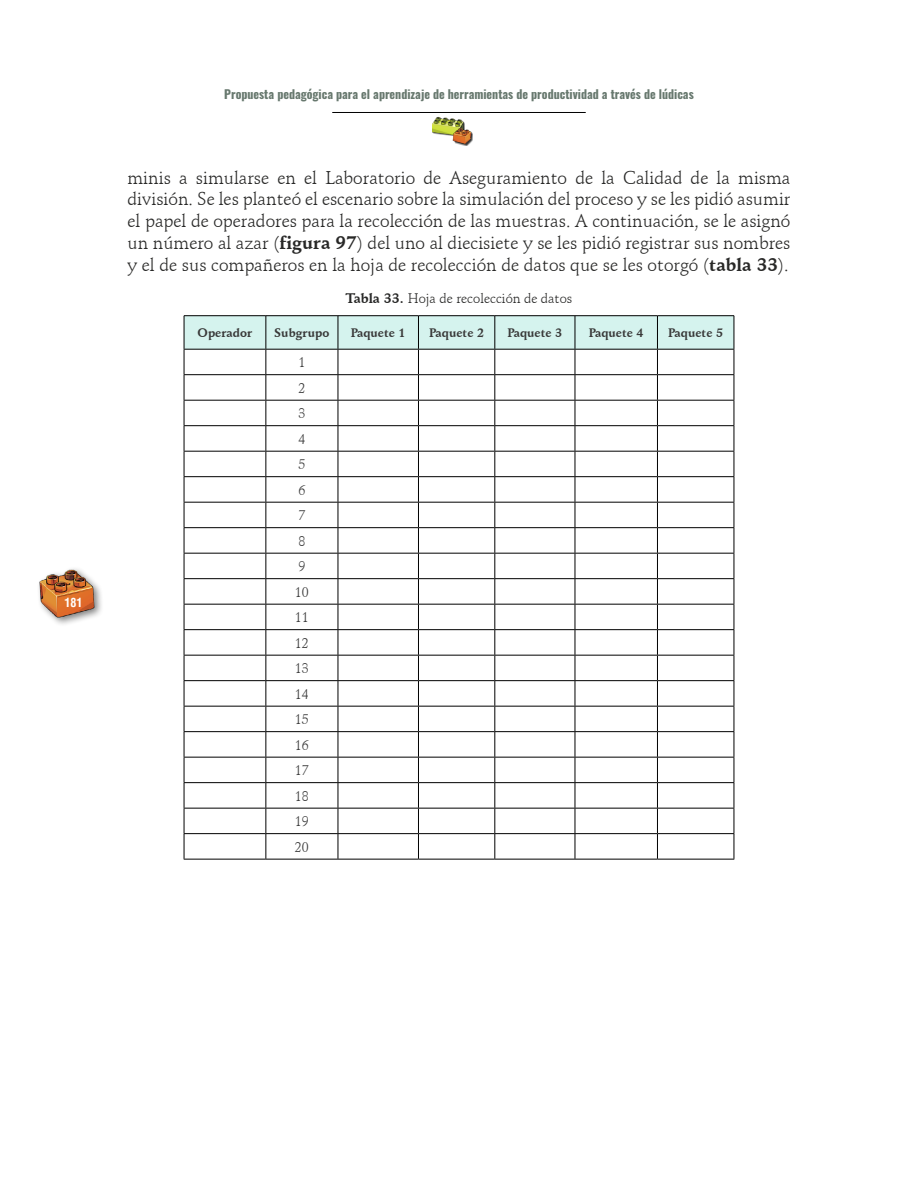
<style>
.page{position:relative;width:918px;height:1188px;background:#fff}
.page>*{position:absolute;margin:0;border:0;box-sizing:border-box;transform-origin:0 0}
.t1{font:18px/21.8px "Schneidler BT";color:#282827;text-align:justify}
.t2{font:13.5px "Schneidler BT";color:#282827}
.t3{font:13.5px/25.5px "Schneidler BT";color:#383838}
.t4{font:700 condensed 12.3px "Helvetica";color:#fff}
.t5{font:700 12px "Oswald";color:#67786e}
.t6{font:700 12px "Schneidler BT";color:#383838}
.s1{font-weight:700}
</style>
<div class="page">
<hr style="left:332px;top:112px;width:254px;height:1px;background:#000">
<div style="left:36px;top:566px;width:68px;height:61px;background:#000;opacity:.5"></div>
<img style="left:36px;top:567px;width:67px;height:54px">
<img style="left:432px;top:116px;width:33px;height:20px">
<img style="left:451px;top:128px;width:22px;height:17px">
<hr style="left:184px;top:315px;width:82px;height:1px;background:#000">
<hr style="left:266px;top:315px;width:72px;height:1px;background:#000">
<hr style="left:338px;top:315px;width:80px;height:1px;background:#000">
<hr style="left:418px;top:315px;width:77px;height:1px;background:#000">
<hr style="left:495px;top:315px;width:80px;height:1px;background:#000">
<hr style="left:575px;top:315px;width:82px;height:1px;background:#000">
<hr style="left:657px;top:315px;width:77px;height:1px;background:#000">
<svg style="left:184px;top:316px;width:551px;height:543px"></svg>
<hr style="left:184px;top:859px;width:82px;height:1px;background:#000">
<hr style="left:266px;top:859px;width:72px;height:1px;background:#000">
<hr style="left:338px;top:859px;width:80px;height:1px;background:#000">
<hr style="left:418px;top:859px;width:77px;height:1px;background:#000">
<hr style="left:495px;top:859px;width:80px;height:1px;background:#000">
<hr style="left:575px;top:859px;width:82px;height:1px;background:#000">
<hr style="left:657px;top:859px;width:77px;height:1px;background:#000">
<p class="t4" style="left:65px;top:595px;width:19px">181</p>
<p class="t5" style="left:224px;top:88px;width:471px">Propuesta pedagógica para el aprendizaje de herramientas de productividad a través de lúdicas</p>
<p class="t1" style="left:128px;top:167px;width:664px">minis a simularse en el Laboratorio de Aseguramiento de la Calidad de la misma división. Se les planteó el escenario sobre la simulación del proceso y se les pidió asumir el papel de operadores para la recolección de las muestras. A continuación, se le asignó un número al azar (<span class="s1">figura 97</span>) del uno al diecisiete y se les pidió registrar sus nombres y el de sus compañeros en la hoja de recolección de datos que se les otorgó (<span class="s1">tabla 33</span>).</p>
<p class="t2" style="left:346px;top:290px;width:228px"><span class="s1">Tabla 33.</span> Hoja de recolección de datos</p>
<p class="t6" style="left:198px;top:325px;width:56px">Operador</p>
<p class="t6" style="left:274px;top:325px;width:57px">Subgrupo</p>
<p class="t6" style="left:351px;top:325px;width:56px">Paquete 1</p>
<p class="t6" style="left:429px;top:325px;width:56px">Paquete 2</p>
<p class="t6" style="left:507px;top:325px;width:56px">Paquete 3</p>
<p class="t6" style="left:589px;top:325px;width:56px">Paquete 4</p>
<p class="t6" style="left:668px;top:325px;width:56px">Paquete 5</p>
<p class="t3" style="left:295px;top:350px;width:15px">1<br>2<br>3<br>4<br>5<br>6<br>7<br>8<br>9<br>10<br>11<br>12<br>13<br>14<br>15<br>16<br>17<br>18<br>19<br>20</p>
</div>
